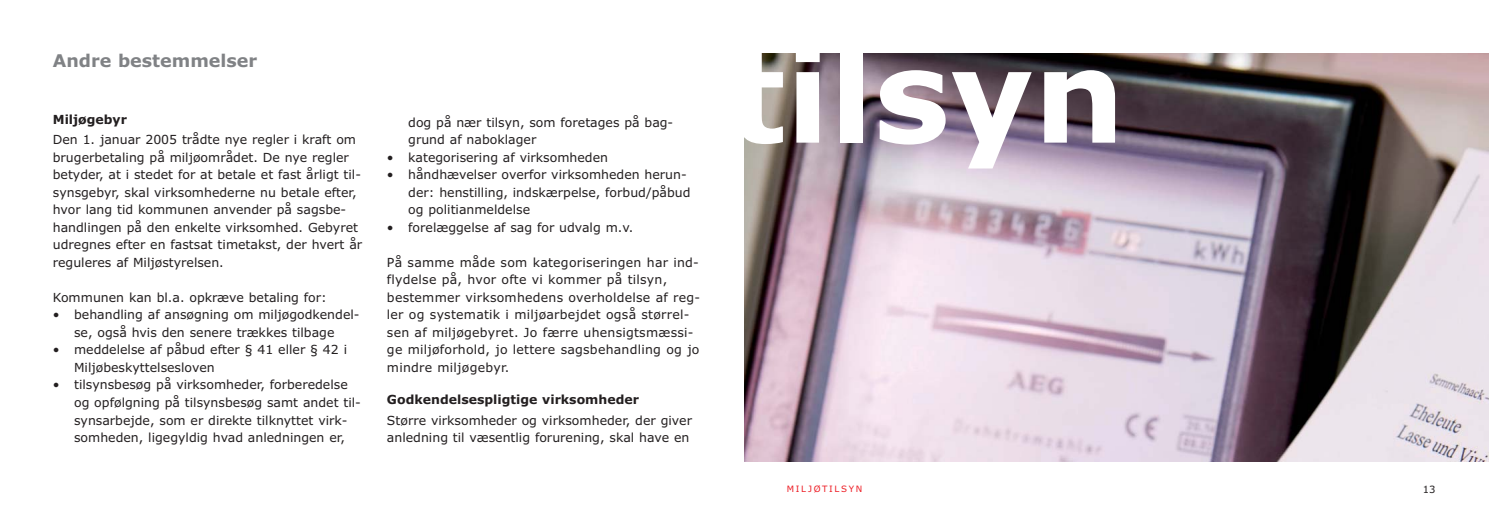
<style>
.page{position:relative;width:1489px;height:532px;background:#fff}
.page>*{position:absolute;margin:0;border:0;box-sizing:border-box;transform-origin:0 0}
.t1{font:700 128.5px "Verdana";color:#fff}
.t2{font:700 17.5px "Verdana";color:#808285}
.t3{font:12.5px/17.5px "Verdana";color:#231f20}
.t4{font:12.5px/17.5px "Verdana";letter-spacing:.02em;color:#231f20}
.t5{font:700 12.5px "Verdana";color:#231f20}
.t6{font:10px "Verdana";color:#231f20}
.t7{font:8.75px "Verdana";letter-spacing:.19em;color:#ed1c24}
</style>
<div class="page">
<img style="left:744px;top:53px;width:744px;height:408px">
<h2 class="t2" style="left:53px;top:53px;width:206px">Andre bestemmelser</h2>
<h1 class="t1" style="left:727px;top:45px;width:399px">tilsyn</h1>
<p class="t5" style="left:53px;top:114px;width:76px">Miljøgebyr</p>
<p class="t3" style="left:53px;top:132px;width:311px">Den 1. januar 2005 trådte nye regler i kraft om brugerbetaling på miljøområdet. De nye regler betyder, at i stedet for at betale et fast årligt til&shy;synsgebyr, skal virksomhederne nu betale efter, hvor lang tid kommunen anvender på sagsbe&shy;handlingen på den enkelte virksomhed. Gebyret udregnes efter en fastsat timetakst, der hvert år reguleres af Miljøstyrelsen.</p>
<p class="t3" style="left:53px;top:289px;width:275px">Kommunen kan bl.a. opkræve betaling for:</p>
<p class="t3" style="left:53px;top:307px;width:308px;text-align:center">• behandling af ansøgning om miljøgodkendel&shy;se, også hvis den senere trækkes tilbage</p>
<p class="t3" style="left:74px;top:342px;width:274px;text-indent:-21px">• meddelelse af påbud efter § 41 eller § 42 i<br>Miljøbeskyttelsesloven</p>
<p class="t3" style="left:74px;top:377px;width:288px;text-indent:-21px">• tilsynsbesøg på virksomheder, forberedelse og opfølgning på tilsynsbesøg samt andet til&shy;synsarbejde, som er direkte tilknyttet virk&shy;somheden, ligegyldig hvad anledningen er,</p>
<p class="t3" style="left:408px;top:114px;width:266px">dog på nær tilsyn, som foretages på bag&shy;grund af naboklager</p>
<p class="t3" style="left:387px;top:149px;width:223px">• kategorisering af virksomheden</p>
<p class="t3" style="left:408px;top:167px;width:284px;text-indent:-21px">• håndhævelser overfor virksomheden herun&shy;der: henstilling, indskærpelse, forbud/påbud og politianmeldelse</p>
<p class="t3" style="left:387px;top:219px;width:248px">• forelæggelse af sag for udvalg m.v.</p>
<p class="t4" style="left:387px;top:254px;width:314px">På samme måde som kategoriseringen har ind&shy;flydelse på, hvor ofte vi kommer på tilsyn, bestemmer virksomhedens overholdelse af reg&shy;ler og systematik i miljøarbejdet også størrel&shy;sen af miljøgebyret. Jo færre uhensigtsmæssi&shy;ge miljøforhold, jo lettere sagsbehandling og jo mindre miljøgebyr.</p>
<p class="t5" style="left:387px;top:394px;width:253px">Godkendelsespligtige virksomheder</p>
<p class="t3" style="left:387px;top:412px;width:306px">Større virksomheder og virksomheder, der giver anledning til væsentlig forurening, skal have en</p>
<p class="t7" style="left:786px;top:485px;width:77px">MILJØTILSYN</p>
<p class="t6" style="left:1422px;top:485px;width:14px">13</p>
</div>
